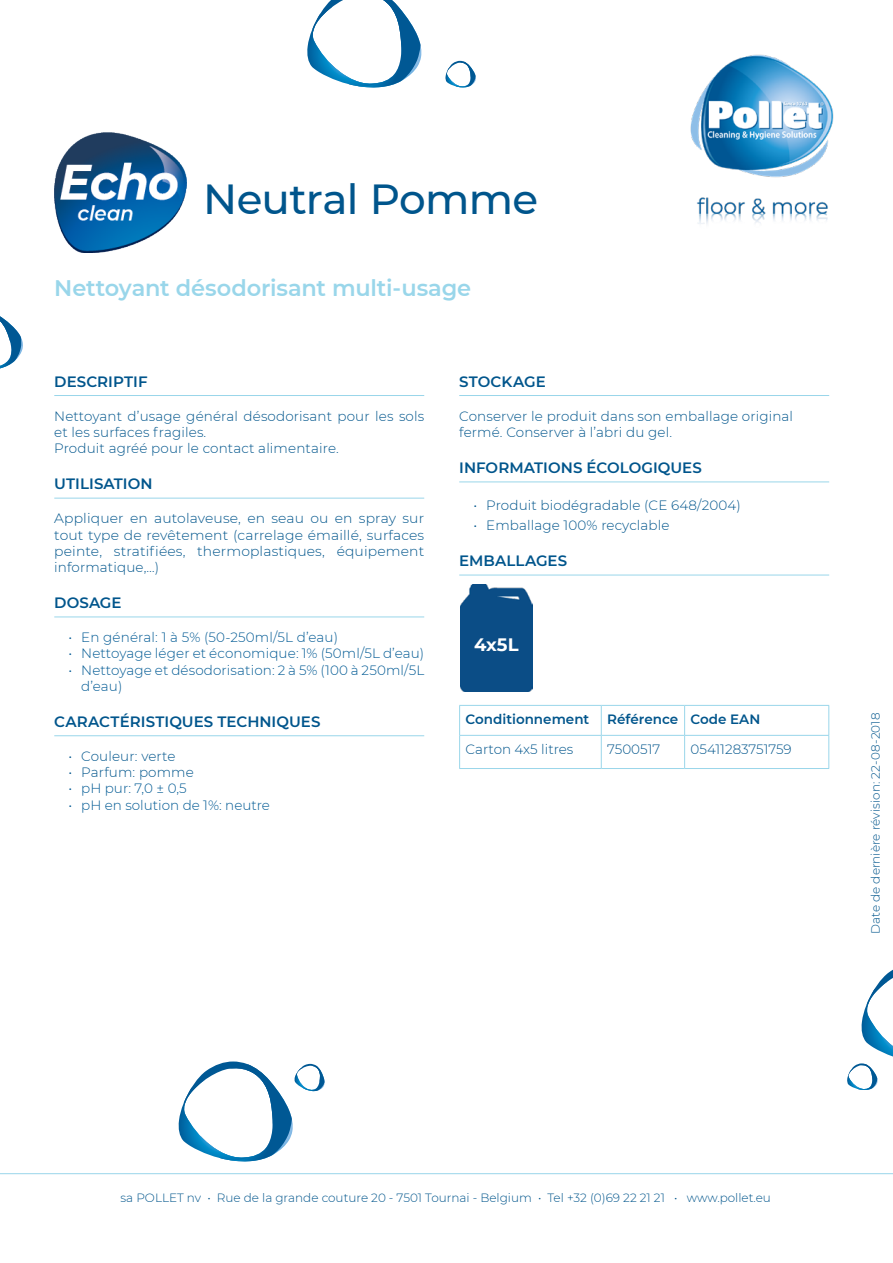
<style>
.page{position:relative;width:893px;height:1263px;background:#fff}
.page>*{position:absolute;margin:0;border:0;box-sizing:border-box;transform-origin:0 0}
.t1{font:500 42px "Montserrat";letter-spacing:-.02em;color:#00558c}
.t2{font:600 22.5px "Montserrat";letter-spacing:-.005em;color:#99d6ea}
.t3{font:700 18px "Montserrat";color:#fff}
.Subtitle{font:600 15px "Montserrat";letter-spacing:.005em;color:#00558c}
.Body_tekst{font:300 13.5px/16.2px "Montserrat";letter-spacing:.01em;color:#00558c}
.t4{font:300 13.5px/16.2px "Montserrat";letter-spacing:.01em;color:#005a94}
.Bullets{font:300 13.5px/16.2px "Montserrat";letter-spacing:.01em;color:#00558c}
.t5{font:600 13.5px "Montserrat";color:#00558c}
.t6{font:300 12px "Montserrat";color:#00558c}
</style>
<div class="page">
<hr style="left:54px;top:395px;width:370px;height:1px;background:#99d6ea">
<hr style="left:54px;top:498px;width:370px;height:1px;background:#99d6ea">
<hr style="left:54px;top:616px;width:370px;height:1px;background:#99d6ea">
<hr style="left:54px;top:735px;width:370px;height:1px;background:#99d6ea">
<hr style="left:459px;top:395px;width:370px;height:1px;background:#99d6ea">
<hr style="left:459px;top:481px;width:370px;height:1px;background:#99d6ea">
<hr style="left:459px;top:575px;width:370px;height:1px;background:#99d6ea">
<img style="left:690px;top:54px;width:144px;height:170px">
<svg style="left:307px;top:0;width:115px;height:88px"></svg>
<svg style="left:178px;top:1061px;width:147px;height:101px"></svg>
<svg style="left:445px;top:61px;width:31px;height:27px"></svg>
<svg style="left:0;top:316px;width:23px;height:52px"></svg>
<hr style="left:0;top:1173px;width:893px;height:1px;background:#99d6ea">
<img style="left:54px;top:132px;width:132px;height:121px">
<svg style="left:861px;top:970px;width:32px;height:86px"></svg>
<svg style="left:847px;top:1063px;width:31px;height:27px"></svg>
<hr style="left:459px;top:705px;width:142px;height:1px;background:#99d6ea">
<svg style="left:459px;top:706px;width:1px;height:29px"></svg>
<hr style="left:601px;top:705px;width:84px;height:1px;background:#99d6ea">
<svg style="left:601px;top:706px;width:1px;height:29px"></svg>
<hr style="left:685px;top:705px;width:144px;height:1px;background:#99d6ea">
<svg style="left:684px;top:706px;width:1px;height:29px"></svg>
<svg style="left:828px;top:706px;width:1px;height:29px"></svg>
<hr style="left:459px;top:735px;width:142px;height:1px;background:#99d6ea">
<hr style="left:601px;top:735px;width:84px;height:1px;background:#99d6ea">
<hr style="left:685px;top:735px;width:144px;height:1px;background:#99d6ea">
<hr style="left:601px;top:736px;width:1px;height:32px;background:#99d6ea">
<hr style="left:684px;top:736px;width:1px;height:32px;background:#99d6ea">
<hr style="left:459px;top:736px;width:1px;height:32px;background:#99d6ea">
<hr style="left:828px;top:736px;width:1px;height:32px;background:#99d6ea">
<hr style="left:459px;top:768px;width:142px;height:1px;background:#99d6ea">
<hr style="left:601px;top:768px;width:84px;height:1px;background:#99d6ea">
<hr style="left:685px;top:768px;width:144px;height:1px;background:#99d6ea">
<div style="left:460px;top:584px;width:72px;height:107px;background:#0b4d86"></div>
<p class="t1" style="left:203px;top:169px;width:337px">Neutral Pomme</p>
<p class="t2" style="left:54px;top:272px;width:418px">Nettoyant désodorisant multi-usage</p>
<p class="Subtitle" style="left:54px;top:371px;width:95px">DESCRIPTIF</p>
<p class="Body_tekst" style="left:54px;top:407px;width:371px">Nettoyant d’usage général désodorisant pour les sols et les surfaces fragiles.</p>
<p class="Body_tekst" style="left:54px;top:440px;width:286px">Produit agréé pour le contact alimentaire.</p>
<p class="Subtitle" style="left:54px;top:473px;width:100px">UTILISATION</p>
<p class="Body_tekst" style="left:54px;top:510px;width:371px;text-align:justify">Appliquer en autolaveuse, en seau ou en spray sur tout type de revêtement (carrelage émaillé, surfaces peinte, stratifiées, thermoplastiques, équipement informatique,…)</p>
<p class="Subtitle" style="left:54px;top:592px;width:69px">DOSAGE</p>
<p class="t4" style="left:69px;top:629px;width:271px">• En général: 1 à 5% (50-250ml/5L d’eau)</p>
<p class="t4" style="left:69px;top:645px;width:357px">• Nettoyage léger et économique: 1% (50ml/5L d’eau)</p>
<p class="t4" style="left:81px;top:661px;width:344px;text-indent:-13px">• Nettoyage et désodorisation: 2 à 5% (100 à 250ml/5L d’eau)</p>
<p class="Subtitle" style="left:54px;top:711px;width:268px">CARACTÉRISTIQUES TECHNIQUES</p>
<p class="Body_tekst" style="left:69px;top:748px;width:109px">• Couleur: verte</p>
<p class="Body_tekst" style="left:69px;top:764px;width:127px">• Parfum: pomme</p>
<p class="t4" style="left:69px;top:780px;width:120px">• pH pur: 7,0 ± 0,5</p>
<p class="t4" style="left:69px;top:796px;width:203px">• pH en solution de 1%: neutre</p>
<p class="Subtitle" style="left:459px;top:371px;width:88px">STOCKAGE</p>
<p class="Bullets" style="left:459px;top:407px;width:335px">Conserver le produit dans son emballage original fermé. Conserver à l’abri du gel.</p>
<p class="Subtitle" style="left:459px;top:457px;width:244px">INFORMATIONS ÉCOLOGIQUES</p>
<p class="Body_tekst" style="left:473px;top:496px;width:269px">• Produit biodégradable (CE 648/2004)</p>
<p class="Body_tekst" style="left:473px;top:517px;width:197px">• Emballage 100% recyclable</p>
<p class="Subtitle" style="left:459px;top:550px;width:110px">EMBALLAGES</p>
<p class="t3" style="left:474px;top:631px;width:46px">4x5L</p>
<p class="t5" style="left:466px;top:710px;width:125px">Conditionnement</p>
<p class="t5" style="left:607px;top:710px;width:72px">Référence</p>
<p class="t5" style="left:691px;top:710px;width:71px">Code EAN</p>
<p class="Body_tekst" style="left:466px;top:741px;width:109px">Carton 4x5 litres</p>
<p class="Body_tekst" style="left:607px;top:741px;width:55px">7500517</p>
<p class="Body_tekst" style="left:691px;top:741px;width:103px">05411283751759</p>
<p class="t6" style="left:867px;top:934px;width:222px;rotate:-90deg">Date de dernière révision: 22-08-2018</p>
<p class="t6" style="left:121px;top:1189px;width:652px">sa POLLET nv • Rue de la grande couture 20 - 7501 Tournai - Belgium • Tel +32 (0)69 22 21 21 • www.pollet.eu</p>
</div>
